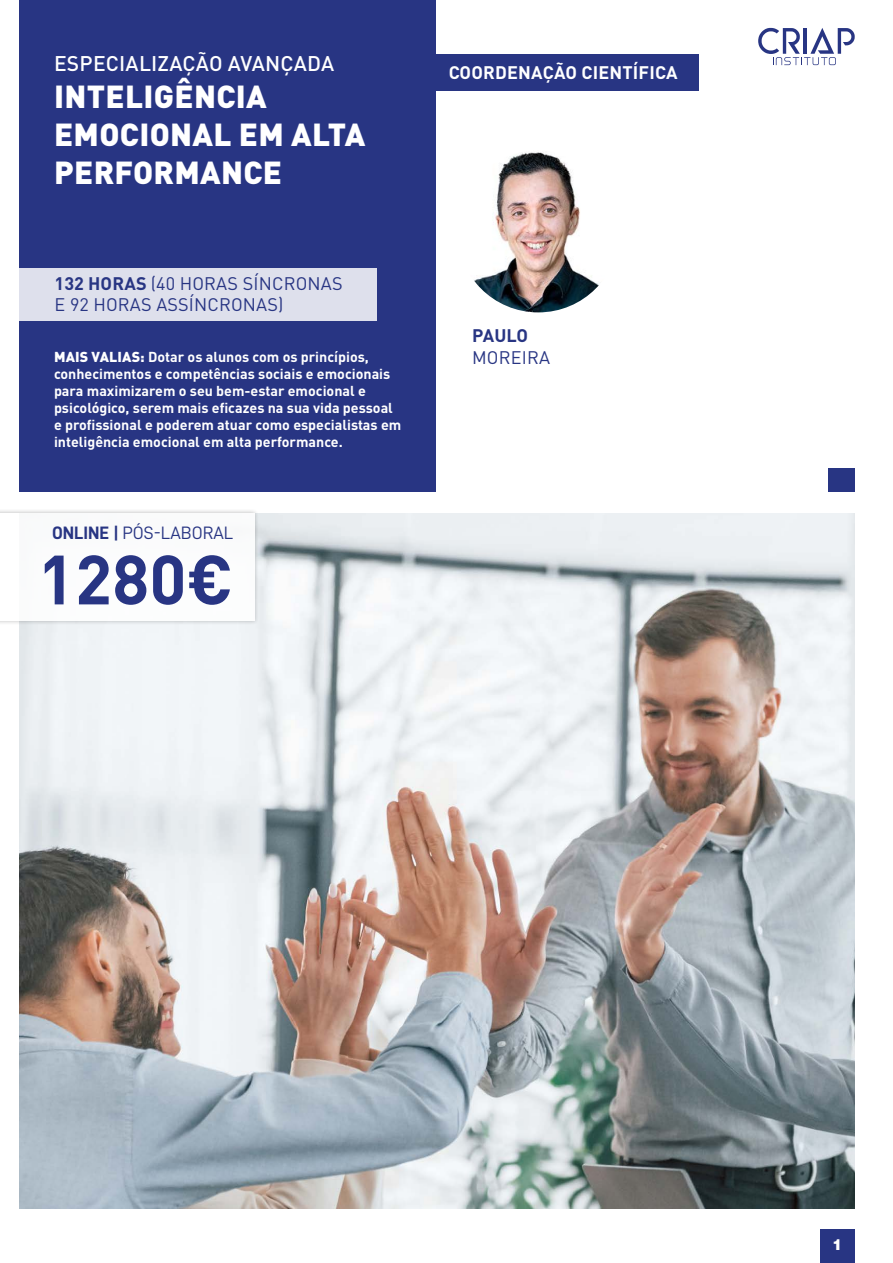
<style>
.page{position:relative;width:893px;height:1263px;background:#fff}
.page>*{position:absolute;margin:0;border:0;box-sizing:border-box;transform-origin:0 0}
.t1{font:700 68.55px "DIN Pro";color:#283583}
.t2{font:900 31.5px/37.8px "DIN Pro";letter-spacing:.01em;color:#fff}
.t3{font:500 21px "DIN Pro";letter-spacing:.01em;color:#fff}
.t4{font:18px/21.6px "DIN Pro";letter-spacing:.01em;color:#283583}
.t5{font:700 18px "DIN Pro";letter-spacing:.01em;color:#fff}
.t6{font:18px "D DIN";color:#283583}
.t7{font:700 18px "DIN Pro";letter-spacing:-.005em;color:#283583}
.t8{font:900 15px "Helvetica LT Std";color:#fff}
.t9{font:700 14.25px/17.1px "DIN Pro";color:#fff}
.s1{font-weight:700}
.s2{font-weight:900}
.s3{font-family:"D DIN Bold"}
</style>
<div class="page">
<div style="left:820px;top:1229px;width:35px;height:34px;background:#283583"></div>
<div style="left:424px;top:54px;width:275px;height:37px;background:#283583"></div>
<div style="left:19px;top:0;width:417px;height:492px;background:#283583"></div>
<img style="left:19px;top:513px;width:836px;height:696px">
<div style="left:0;top:268px;width:376px;height:52px;background:#dee0ec"></div>
<div style="left:0;top:509px;width:259px;height:116px;background:#000;opacity:.28"></div>
<div style="left:0;top:513px;width:254px;height:108px;background:#fff"></div>
<img style="left:457px;top:150px;width:162px;height:162px;border-radius:81px">
<div style="left:829px;top:468px;width:26px;height:24px;background:#283583"></div>
<svg style="left:758px;top:28px;width:97px;height:37px"></svg>
<h3 class="t3" style="left:54px;top:49px;width:282px">ESPECIALIZAÇÃO AVANÇADA</h3>
<h2 class="t2" style="left:54px;top:77px;width:313px">INTELIGÊNCIA<br>EMOCIONAL EM ALTA<br>PERFORMANCE</h2>
<p class="t4" style="left:55px;top:272px;width:290px"><span class="s1">132 HORAS</span> (40 HORAS SÍNCRONAS<br>E 92 HORAS ASSÍNCRONAS)</p>
<p class="t9" style="left:54px;top:347px;width:349px"><span class="s2">MAIS VALIAS:</span> Dotar os alunos com os princípios, conhecimentos e competências sociais e emocionais para maximizarem o seu bem-estar emocional e psicológico, serem mais eficazes na sua vida pessoal e profissional e poderem atuar como especialistas em inteligência emocional em alta performance.</p>
<p class="t6" style="left:52px;top:523px;width:183px"><span class="s3">ONLINE |</span> PÓS-LABORAL</p>
<h1 class="t1" style="left:38px;top:533px;width:197px">1280€</h1>
<p class="t5" style="left:449px;top:60px;width:230px">COORDENAÇÃO CIENTÍFICA</p>
<p class="t7" style="left:472px;top:323px;width:58px">PAULO</p>
<p class="t4" style="left:472px;top:346px;width:79px">MOREIRA</p>
<p class="t8" style="left:832px;top:1235px;width:12px">1</p>
</div>
